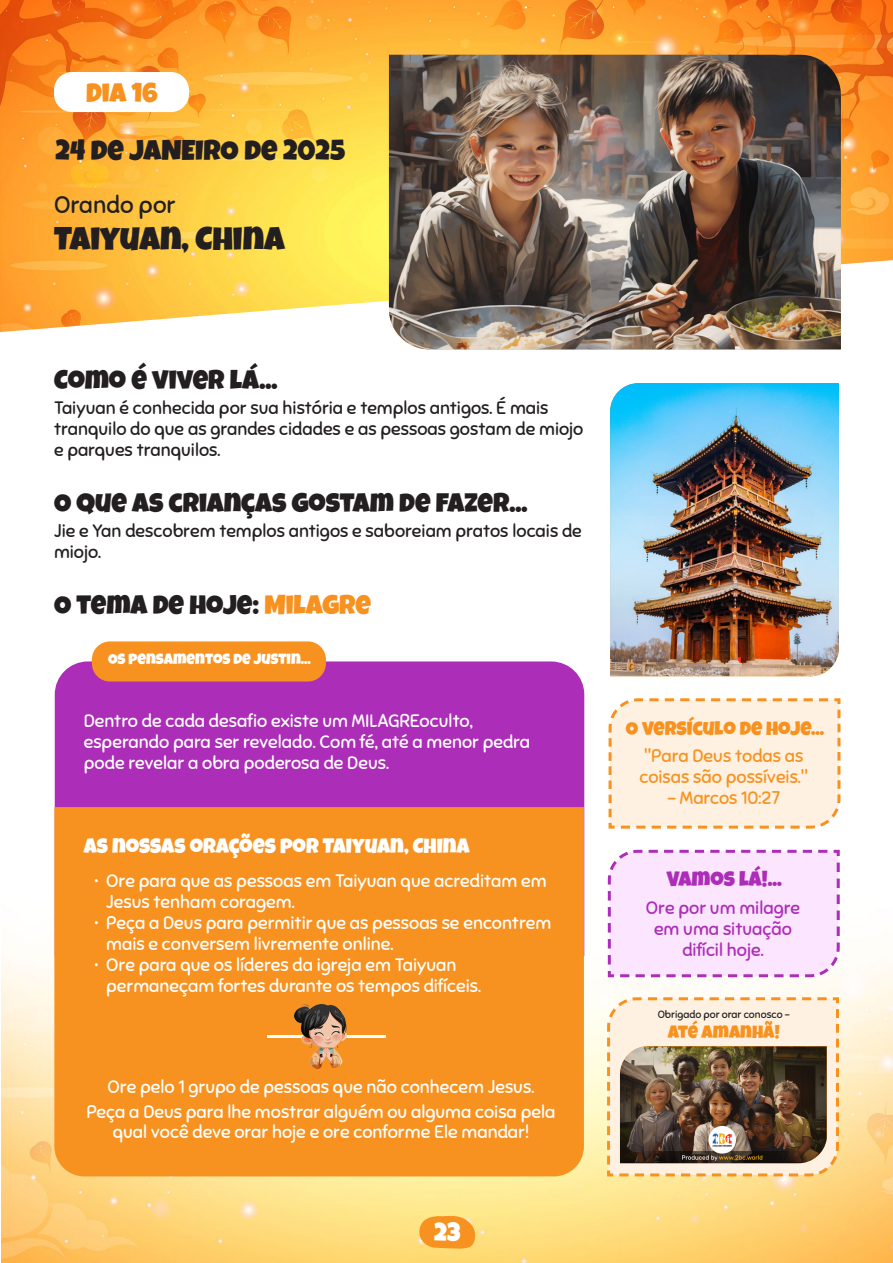
<style>
.page{position:relative;width:893px;height:1263px;background:#fff}
.page>*{position:absolute;margin:0;border:0;box-sizing:border-box;transform-origin:0 0}
.City_Name{font:33px "Luckiest Guy";color:#231f20}
.Date{font:28.5px "Luckiest Guy";color:#231f20}
.Header_3{font:27px "Luckiest Guy";color:#231f20}
.Header_3-2{font:27px "Luckiest Guy";color:#f79220}
.t1{font:25.5px "Luckiest Guy";color:#fff}
.Praying_for{font:24px "Sniglet";color:#231f20}
.Justin_s_thoughts{font:21px "Luckiest Guy";color:#fff}
.Today_s_Verse{font:21px "Luckiest Guy";color:#ac2db7}
.Today_s_Verse-2{font:19.5px "Luckiest Guy";color:#f79220}
.t2{font:18px/21px "Sniglet";color:#fff}
.t3{font:18px/21px "Sniglet";color:#231f20}
.Bible_Verse_2{font:18px/21px "Sniglet";color:#f79220}
.Bible_Verse_2-2{font:18px/21px "Sniglet";color:#ac2db7;text-align:center}
.Today_s_Verse-3{font:18px "Luckiest Guy";color:#f79220}
.Justin_s_thoughts-2{font:15px "Luckiest Guy";color:#fff}
.Bible_Verse_2-3{font:10.5px "Sniglet";color:#231f20}
.s1{color:#f79220}
</style>
<div class="page">
<img style="left:2px;top:739px;width:891px;height:524px">
<svg style="left:416px;top:1214px;width:60px;height:36px;background:#f8a83d"></svg>
<img style="left:0;top:0;width:893px;height:332px">
<div style="left:55px;top:661px;width:529px;height:146px;background:#ac2db7"></div>
<img style="left:389px;top:55px;width:452px;height:294px">
<div style="left:54px;top:72px;width:135px;height:40px;background:#fff;border-radius:18px"></div>
<div style="left:92px;top:641px;width:234px;height:40px;background:#f79220;border-radius:18px"></div>
<div style="left:54px;top:807px;width:530px;height:369px;background:#f79220"></div>
<hr style="left:267px;top:1035px;width:118px;height:3px;background:#fff">
<img style="left:294px;top:1005px;width:53px;height:63px">
<img style="left:610px;top:383px;width:229px;height:293px">
<svg style="left:607px;top:698px;width:235px;height:132px;background:#feeddb"></svg>
<svg style="left:606px;top:848px;width:235px;height:131px;background:#f8dffa"></svg>
<svg style="left:606px;top:996px;width:234px;height:182px;background:#fde8ce"></svg>
<img style="left:620px;top:1046px;width:207px;height:117px">
<p class="Header_3-2" style="left:86px;top:75px;width:73px">DIA 16</p>
<p class="Date" style="left:56px;top:132px;width:291px">24 DE JANEIRO DE 2025</p>
<p class="Praying_for" style="left:54px;top:191px;width:123px">Orando por</p>
<p class="City_Name" style="left:54px;top:217px;width:232px">TAIYUAN, CHINA</p>
<p class="Header_3" style="left:54px;top:362px;width:225px">COMO É VIVER LÁ...</p>
<p class="t3" style="left:54px;top:398px;width:531px">Taiyuan é conhecida por sua história e templos antigos. É mais tranquilo do que as grandes cidades e as pessoas gostam de miojo e parques tranquilos.</p>
<p class="Header_3" style="left:54px;top:485px;width:475px">O QUE AS CRIANÇAS GOSTAM DE FAZER...</p>
<p class="t3" style="left:54px;top:521px;width:529px">Jie e Yan descobrem templos antigos e saboreiam pratos locais de miojo.</p>
<p class="Header_3" style="left:54px;top:587px;width:319px">O TEMA DE HOJE: <span class="s1">MILAGRE</span></p>
<p class="Justin_s_thoughts-2" style="left:108px;top:648px;width:204px">OS PENSAMENTOS DE JUSTIN...</p>
<p class="t2" style="left:84px;top:710px;width:448px">Dentro de cada desafio existe um MILAGREoculto, esperando para ser revelado. Com fé, até a menor pedra pode revelar a obra poderosa de Deus.</p>
<p class="Justin_s_thoughts" style="left:84px;top:832px;width:388px">AS NOSSAS ORAÇÕES POR TAIYUAN, CHINA</p>
<p class="t2" style="left:106px;top:870px;width:442px;text-indent:-12px">• Ore para que as pessoas em Taiyuan que acreditam em<br>Jesus tenham coragem.</p>
<p class="t2" style="left:106px;top:912px;width:447px;text-indent:-12px">• Peça a Deus para permitir que as pessoas se encontrem mais e conversem livremente online.</p>
<p class="t2" style="left:106px;top:954px;width:376px;text-indent:-12px">• Ore para que os líderes da igreja em Taiyuan permaneçam fortes durante os tempos difíceis.</p>
<p class="t2" style="left:86px;top:1073px;width:471px;line-height:25.5px;text-align:center">Ore pelo 1 grupo de pessoas que não conhecem Jesus.<br>Peça a Deus para lhe mostrar alguém ou alguma coisa pela</p>
<p class="t2" style="left:113px;top:1121px;width:418px">qual você deve orar hoje e ore conforme Ele mandar!</p>
<h3 class="t1" style="left:434px;top:1215px;width:28px">23</h3>
<p class="Today_s_Verse-2" style="left:626px;top:715px;width:200px">O VERSÍCULO DE HOJE...</p>
<p class="Bible_Verse_2" style="left:639px;top:746px;width:170px">"Para Deus todas as coisas são possíveis."</p>
<p class="Bible_Verse_2" style="left:668px;top:788px;width:114px">- Marcos 10:27</p>
<p class="Today_s_Verse" style="left:667px;top:865px;width:117px">VAMOS LÁ!...</p>
<p class="Bible_Verse_2-2" style="left:646px;top:897px;width:156px">Ore por um milagre em uma situação difícil hoje.</p>
<p class="Bible_Verse_2-3" style="left:658px;top:1007px;width:134px">Obrigado por orar conosco -</p>
<p class="Today_s_Verse-3" style="left:668px;top:1019px;width:113px">ATÉ AMANHÃ!</p>
</div>
